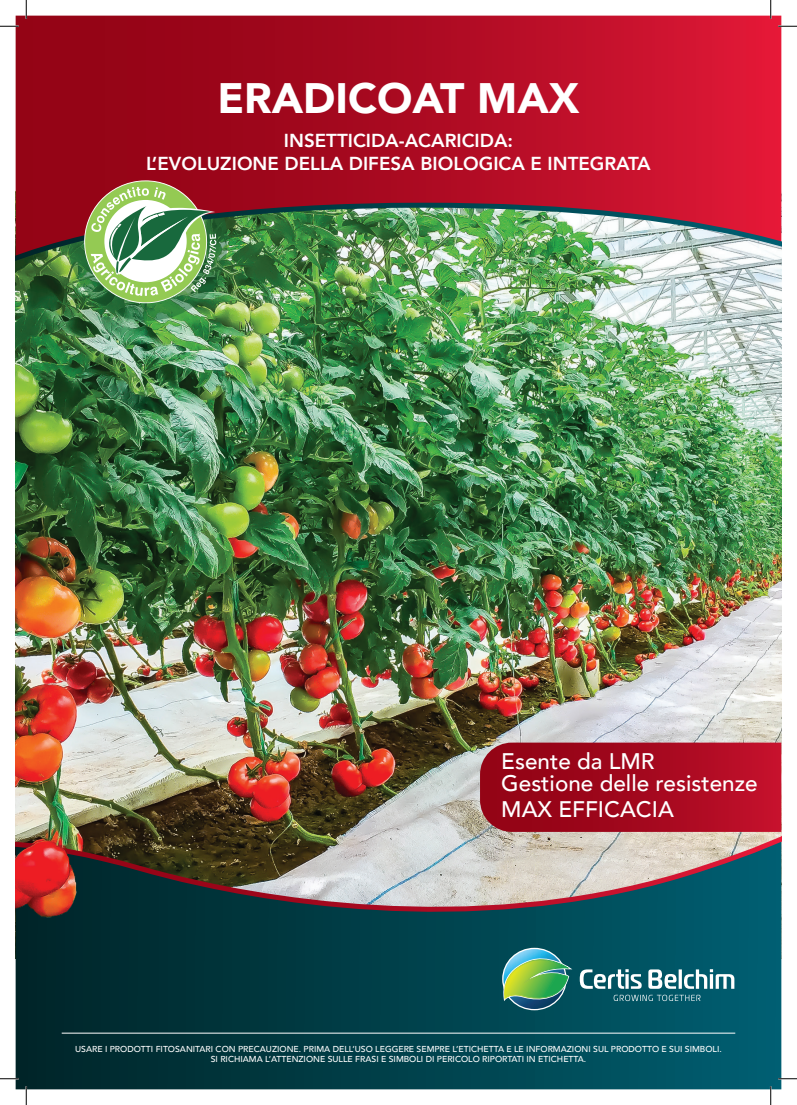
<style>
.page{position:relative;width:797px;height:1105px;background:#fff}
.page>*{position:absolute;margin:0;border:0;box-sizing:border-box;transform-origin:0 0}
.t1{font:900 42.5px "Avenir";color:#fff}
._20_Reg_Left{font:500 22.5px "Avenir";color:#fff}
.t2{font:800 18.75px "Avenir";color:#fff}
.t3{font:500 8.62px "Avenir";color:#fff}
</style>
<div class="page">
<img style="left:430px;top:269px;width:351px;height:557px">
<svg style="left:16px;top:826px;width:765px;height:263px;background:#21575f"></svg>
<svg style="left:16px;top:16px;width:765px;height:253px;background:#ae2131"></svg>
<hr style="left:62px;top:1033px;width:673px;height:1px;background:#fff">
<svg style="left:68px;top:180px;width:160px;height:14px;background:#9e4737"></svg>
<img style="left:502px;top:949px;width:68px;height:60px">
<svg style="left:613px;top:995px;width:87px;height:6px"></svg>
<svg style="left:579px;top:969px;width:155px;height:20px"></svg>
<svg style="left:480px;top:743px;width:301px;height:89px;background:#a60b20"></svg>
<img style="left:16px;top:194px;width:414px;height:767px">
<svg style="left:0;top:25px;width:19px;height:2px"></svg>
<svg style="left:778px;top:25px;width:19px;height:2px"></svg>
<svg style="left:0;top:1078px;width:19px;height:1px"></svg>
<svg style="left:778px;top:1078px;width:19px;height:1px"></svg>
<svg style="left:25px;top:0;width:2px;height:19px"></svg>
<svg style="left:25px;top:1086px;width:2px;height:19px"></svg>
<svg style="left:770px;top:0;width:1px;height:19px"></svg>
<svg style="left:770px;top:1086px;width:1px;height:19px"></svg>
<p class="t1" style="left:217px;top:62px;width:363px">ERADICOAT MAX</p>
<p class="t2" style="left:284px;top:126px;width:231px">INSETTICIDA-ACARICIDA:</p>
<p class="t2" style="left:146px;top:148px;width:506px">L’EVOLUZIONE DELLA DIFESA BIOLOGICA E INTEGRATA</p>
<p class="_20_Reg_Left" style="left:501px;top:741px;width:155px">Esente da LMR</p>
<p class="_20_Reg_Left" style="left:501px;top:764px;width:258px">Gestione delle resistenze</p>
<p class="_20_Reg_Left" style="left:501px;top:790px;width:174px">MAX EFFICACIA</p>
<p class="t3" style="left:75px;top:1041px;width:648px">USARE I PRODOTTI FITOSANITARI CON PRECAUZIONE. PRIMA DELL’USO LEGGERE SEMPRE L’ETICHETTA E LE INFORMAZIONI SUL PRODOTTO E SUI SIMBOLI.</p>
<p class="t3" style="left:211px;top:1052px;width:377px">SI RICHIAMA L’ATTENZIONE SULLE FRASI E SIMBOLI DI PERICOLO RIPORTATI IN ETICHETTA.</p>
</div>
